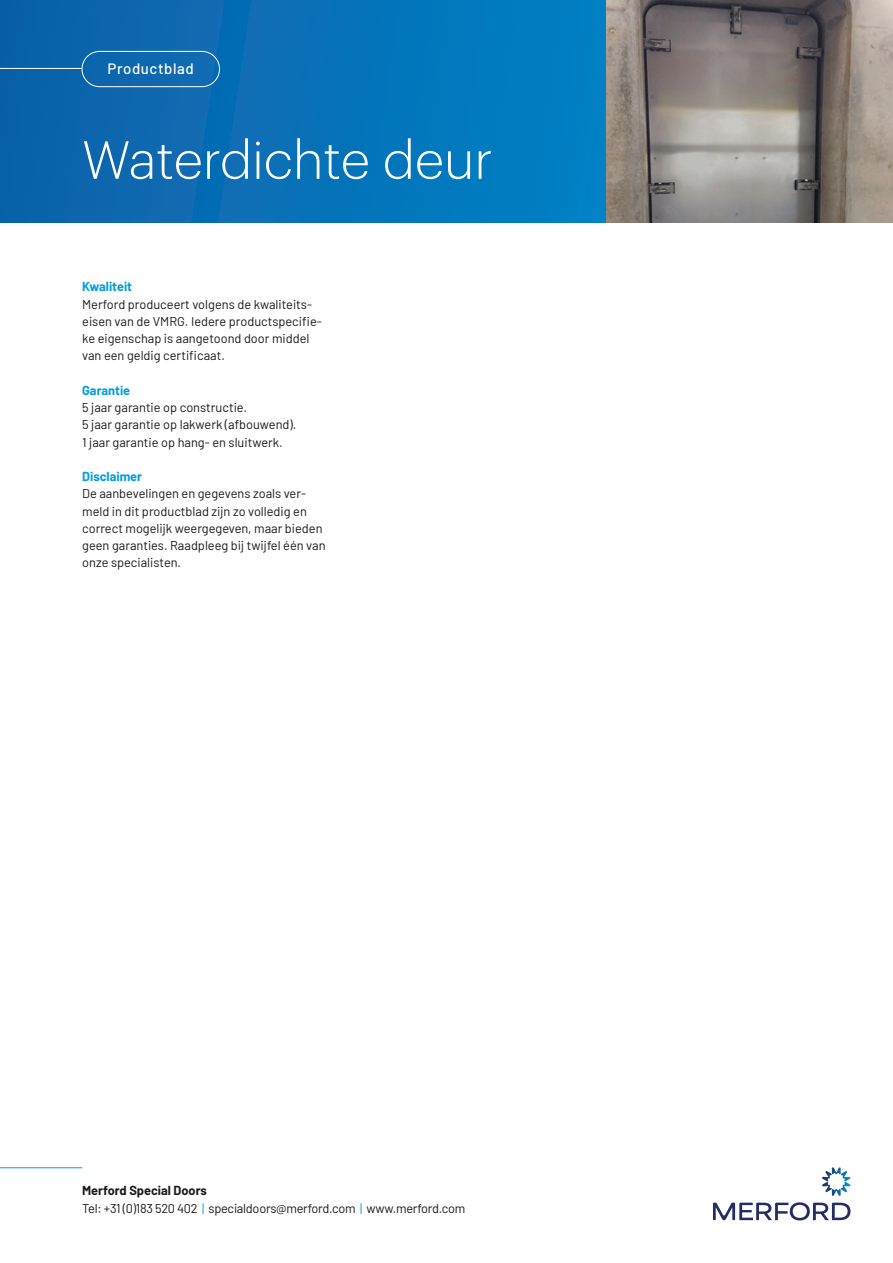
<style>
.page{position:relative;width:893px;height:1263px;background:#fff}
.page>*{position:absolute;margin:0;border:0;box-sizing:border-box;transform-origin:0 0}
.t1{font:300 52.5px "Graphik";color:#fff}
.t2{font:500 15px "Barlow";letter-spacing:.04em;color:#fff}
.t3{font:12.75px/17.2px "Barlow";color:#1a1a19}
.t4{font:12.75px/18px "Barlow";letter-spacing:-.02em;color:#1a1a19}
.t5{font:700 12.75px "Barlow";color:#009ede}
.s1{font-weight:700}
.s2{color:#009ede}
</style>
<div class="page">
<img style="left:605px;top:0;width:288px;height:222px">
<div style="left:0;top:0;width:605px;height:222px;background:linear-gradient(to right,#0f60a9,#0081c5)"></div>
<hr style="left:0;top:1167px;width:82px;height:1px;background:#009ede">
<svg style="left:713px;top:1202px;width:137px;height:18px"></svg>
<svg style="left:822px;top:1167px;width:28px;height:29px"></svg>
<div style="left:82px;top:51px;width:138px;height:36px;border:1px solid #fff;border-radius:18px"></div>
<hr style="left:0;top:68px;width:82px;height:1px;background:#fff">
<p class="t2" style="left:108px;top:58px;width:88px">Productblad</p>
<h1 class="t1" style="left:82px;top:121px;width:412px">Waterdichte deur</h1>
<p class="t5" style="left:82px;top:277px;width:51px">Kwaliteit</p>
<p class="t3" style="left:82px;top:294px;width:241px">Merford produceert volgens de kwaliteits&shy;eisen van de VMRG. Iedere productspecifie&shy;ke eigenschap is aangetoond door middel van een geldig certificaat.</p>
<p class="t5" style="left:82px;top:381px;width:50px">Garantie</p>
<p class="t3" style="left:82px;top:398px;width:216px">5 jaar garantie op constructie.<br>5 jaar garantie op lakwerk (afbouwend).<br>1 jaar garantie op hang- en sluitwerk.</p>
<p class="t5" style="left:82px;top:467px;width:61px">Disclaimer</p>
<p class="t3" style="left:82px;top:484px;width:245px">De aanbevelingen en gegevens zoals ver&shy;meld in dit productblad zijn zo volledig en correct mogelijk weergegeven, maar bieden geen garanties. Raadpleeg bij twijfel één van onze specialisten.</p>
<p class="t4" style="left:82px;top:1180px;width:385px"><span class="s1">Merford Special Doors<br></span>Tel: +31 (0)183 520 402 <span class="s2">|</span> specialdoors@merford.com <span class="s2">|</span> www.merford.com</p>
</div>
